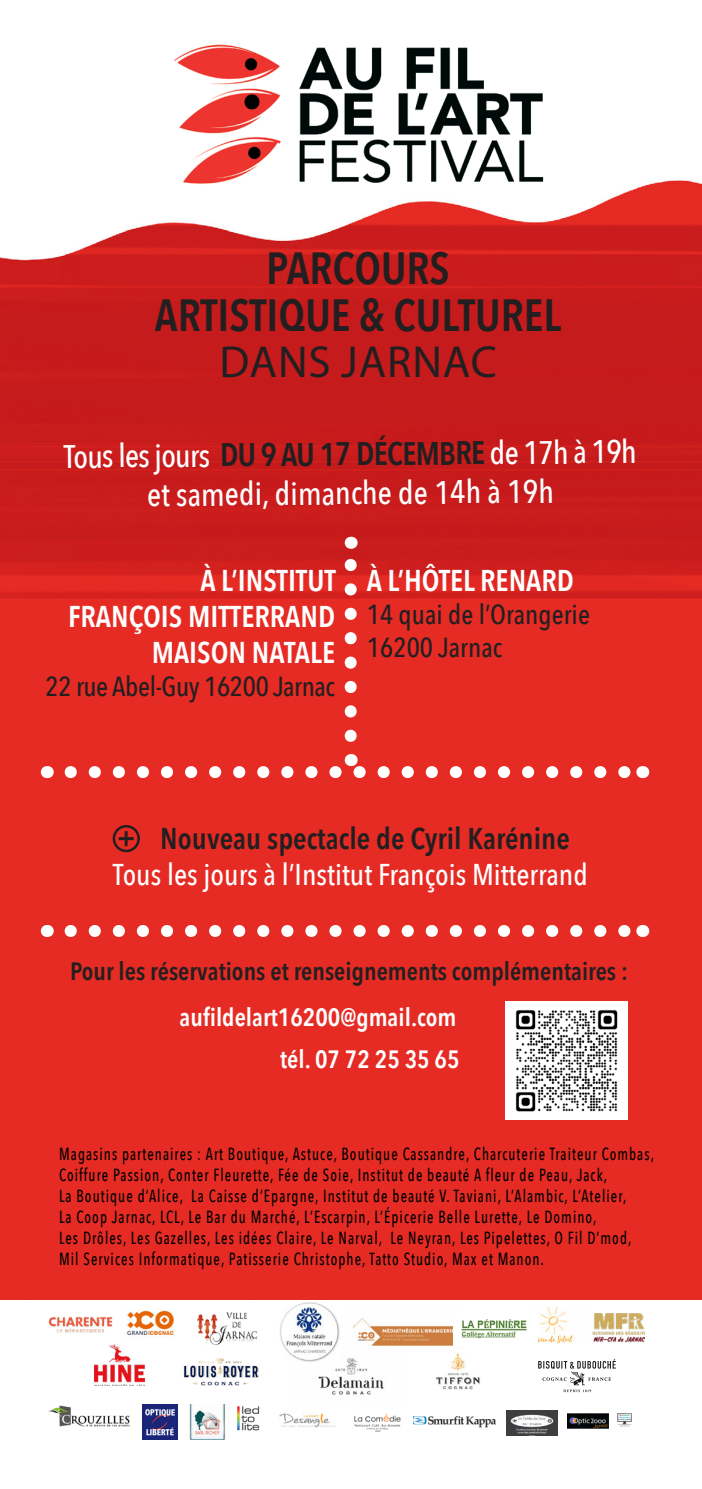
<style>
.page{position:relative;width:702px;height:1489px;background:#fff}
.page>*{position:absolute;margin:0;border:0;box-sizing:border-box;transform-origin:0 0}
.t1{font:600 45px/46.5px "Avenir Next Condensed";color:#231f20;text-align:center}
.t2{font:45px "Myriad Pro";letter-spacing:.02em;color:#231f20}
.t3{font:500 32.5px/37.8px "Avenir Next Condensed";letter-spacing:-.01em;color:#fff;text-align:center}
.t4{font:600 30px/36px "Avenir Next Condensed";color:#fff;text-align:right}
.t5{font:500 30px "Avenir Next Condensed";color:#fff}
.t6{font:600 30px "Avenir Next Condensed";color:#231f20}
.t7{font:500 27.5px/33px "Avenir Next Condensed";color:#231f20}
.t8{font:600 27.5px "Avenir Next Condensed";color:#231f20}
.t9{font:600 25px "Avenir Next Condensed";color:#231f20}
.t10{font:600 25px "Avenir Next Condensed";color:#fff}
.t11{font:500 17.5px/21px "Avenir Next Condensed";letter-spacing:.07em;color:#000;scale:.84 1}
.s1{font-weight:600;color:#231f20}
</style>
<div class="page">
<img style="left:0;top:180px;width:702px;height:1118px">
<svg style="left:344px;top:555px;width:12px;height:181px"></svg>
<svg style="left:350px;top:536px;width:1px;height:12px"></svg>
<svg style="left:71px;top:754px;width:559px;height:24px"></svg>
<svg style="left:47px;top:766px;width:1px;height:12px"></svg>
<svg style="left:642px;top:766px;width:1px;height:12px"></svg>
<svg style="left:71px;top:924px;width:559px;height:12px"></svg>
<svg style="left:47px;top:924px;width:1px;height:12px"></svg>
<svg style="left:642px;top:924px;width:1px;height:12px"></svg>
<img style="left:505px;top:1001px;width:122px;height:118px">
<img style="left:413px;top:1416px;width:82px;height:12px">
<img style="left:567px;top:1413px;width:41px;height:15px">
<img style="left:506px;top:1410px;width:51px;height:25px">
<img style="left:189px;top:1404px;width:36px;height:34px">
<img style="left:142px;top:1404px;width:35px;height:34px">
<img style="left:48px;top:1405px;width:82px;height:22px">
<img style="left:94px;top:1344px;width:51px;height:41px">
<img style="left:183px;top:1358px;width:77px;height:28px">
<img style="left:300px;top:1358px;width:84px;height:37px">
<img style="left:436px;top:1353px;width:44px;height:37px">
<img style="left:48px;top:1316px;width:65px;height:17px">
<img style="left:127px;top:1310px;width:47px;height:26px">
<img style="left:197px;top:1312px;width:60px;height:33px">
<img style="left:280px;top:1302px;width:59px;height:58px">
<img style="left:353px;top:1318px;width:100px;height:28px">
<img style="left:237px;top:1406px;width:23px;height:25px">
<img style="left:538px;top:1307px;width:35px;height:36px">
<img style="left:461px;top:1319px;width:66px;height:20px">
<svg style="left:538px;top:1359px;width:77px;height:32px"></svg>
<img style="left:279px;top:1413px;width:56px;height:14px">
<img style="left:354px;top:1414px;width:46px;height:17px">
<svg style="left:618px;top:1413px;width:13px;height:12px"></svg>
<img style="left:592px;top:1313px;width:52px;height:30px">
<div style="left:113px;top:825px;width:27px;height:27px;border:2px solid #231f20;border-radius:50%"></div>
<img style="left:163px;top:44px;width:388px;height:148px">
<h1 class="t1" style="left:155px;top:244px;width:408px">PARCOURS<br>ARTISTIQUE &amp; CULTUREL</h1>
<h1 class="t2" style="left:219px;top:334px;width:279px">DANS JARNAC</h1>
<h2 class="t3" style="left:64px;top:436px;width:575px">Tous les jours <span class="s1">DU 9 AU 17 DÉCEMBRE</span> de 17h à 19h et samedi, dimanche de 14h à 19h</h2>
<h3 class="t4" style="left:68px;top:561px;width:269px">À L’INSTITUT<br>FRANÇOIS MITTERRAND<br>MAISON NATALE</h3>
<h3 class="t7" style="left:45px;top:669px;width:291px">22 rue Abel-Guy 16200 Jarnac</h3>
<h3 class="t4" style="left:367px;top:561px;width:208px">À L’HÔTEL RENARD</h3>
<h3 class="t7" style="left:367px;top:597px;width:225px">14 quai de l’Orangerie<br>16200 Jarnac</h3>
<h3 class="t6" style="left:160px;top:812px;width:411px">Nouveau spectacle de Cyril Karénine</h3>
<h3 class="t5" style="left:113px;top:855px;width:476px">Tous les jours à l’Institut François Mitterrand</h3>
<h3 class="t8" style="left:117px;top:813px;width:20px">+</h3>
<h3 class="t9" style="left:70px;top:949px;width:559px">Pour les réservations et renseignements complémentaires :</h3>
<h3 class="t10" style="left:179px;top:995px;width:278px">aufildelart16200@gmail.com</h3>
<h3 class="t10" style="left:280px;top:1037px;width:181px">tél. 07 72 25 35 65</h3>
<p class="t11" style="left:59px;top:1143px;width:709px">Magasins partenaires : Art Boutique, Astuce, Boutique Cassandre, Charcuterie Traiteur Combas, Coiffure Passion, Conter Fleurette, Fée de Soie, Institut de beauté A fleur de Peau, Jack,<br>La Boutique d’Alice, La Caisse d’Epargne, Institut de beauté V. Taviani, L’Alambic, L’Atelier,<br>La Coop Jarnac, LCL, Le Bar du Marché, L’Escarpin, L’Épicerie Belle Lurette, Le Domino,<br>Les Drôles, Les Gazelles, Les idées Claire, Le Narval, Le Neyran, Les Pipelettes, O Fil D’mod, Mil Services Informatique, Patisserie Christophe, Tatto Studio, Max et Manon.</p>
</div>
